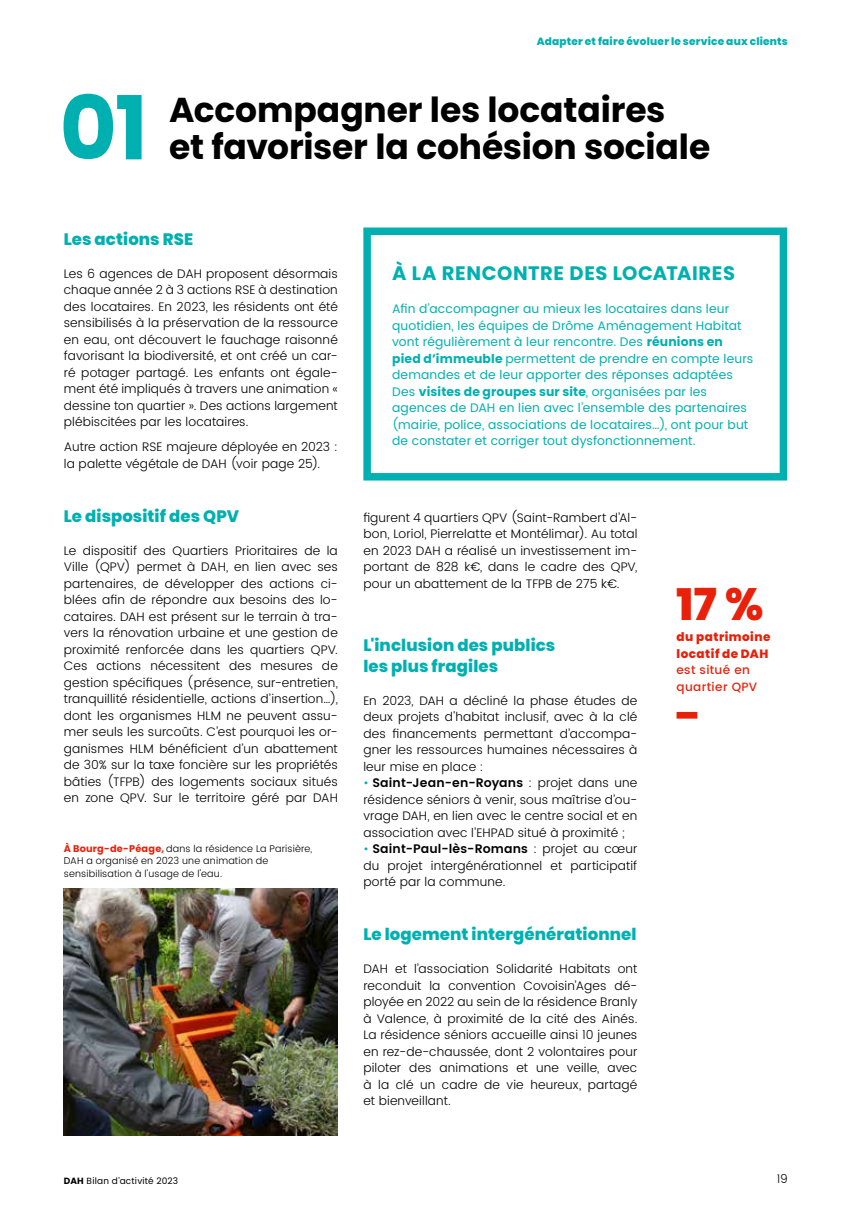
<style>
.page{position:relative;width:851px;height:1212px;background:#fff}
.page>*{position:absolute;margin:0;border:0;box-sizing:border-box;transform-origin:0 0}
.t1{font:700 88.05px "Poppins";color:#00b0b1}
.t2{font:800 45px "Poppins";color:#e8210b}
.t3{font:700 34.5px/37.5px "Poppins";letter-spacing:-.005em;color:#000}
.t4{font:700 19.5px "Poppins";letter-spacing:.03em;color:#00b0b1}
.t5{font:800 16.5px/21px "Poppins";letter-spacing:.005em;color:#00b0b1}
.t6{font:300 12.3px/16.5px "Poppins";letter-spacing:.01em;color:#000;text-align:justify}
.t7{font:12.3px/16.5px "Poppins";letter-spacing:.01em;color:#00b0b1}
.t8{font:800 12px/16.5px "Poppins";letter-spacing:.04em;color:#e8210b}
.t9{font:500 12px/16.5px "Poppins";letter-spacing:.03em;color:#e8210b}
.t10{font:300 12px "Poppins";color:#000}
.t11{font:800 10.5px "Poppins";letter-spacing:.02em;color:#00b0b1}
.t12{font:300 9.75px/12.8px "Poppins";letter-spacing:.02em;color:#000}
.t13{font:9px "Poppins";letter-spacing:.025em;color:#000}
.s1{font-weight:700;color:#e8210b}
.s2{font-weight:700}
.s3{color:#00b0b1}
.s4{font-weight:600}
</style>
<div class="page">
<div style="left:363px;top:227px;width:424px;height:253px;border:8px solid #00b0b1"></div>
<img style="left:64px;top:889px;width:274px;height:246px">
<svg style="left:676px;top:712px;width:21px;height:7px"></svg>
<p class="t11" style="left:536px;top:35px;width:252px">Adapter et faire évoluer le service aux clients</p>
<h1 class="t1" style="left:60px;top:77px;width:90px">01</h1>
<h3 class="t3" style="left:169px;top:91px;width:542px">Accompagner les locataires<br>et favoriser la cohésion sociale</h3>
<h3 class="t5" style="left:64px;top:229px;width:131px">Les actions RSE</h3>
<p class="t6" style="left:64px;top:266px;width:275px">Les 6 agences de DAH proposent désormais chaque année 2 à 3 actions RSE à destination des locataires. En 2023, les résidents ont été sensibilisés à la préservation de la ressource en eau, ont découvert le fauchage raisonné favorisant la biodiversité, et ont créé un car&shy;ré potager partagé. Les enfants ont égale&shy;ment été impliqués à travers une animation « dessine ton quartier ». Des actions largement plébiscitées par les locataires.</p>
<p class="t6" style="left:64px;top:439px;width:275px">Autre action RSE majeure déployée en 2023 : la palette végétale de DAH (voir page 25).</p>
<h3 class="t5" style="left:64px;top:506px;width:177px">Le dispositif des QPV</h3>
<p class="t6" style="left:64px;top:543px;width:275px">Le dispositif des Quartiers Prioritaires de la Ville (QPV) permet à DAH, en lien avec ses partenaires, de développer des actions ci&shy;blées afin de répondre aux besoins des lo&shy;cataires. DAH est présent sur le terrain à tra&shy;vers la rénovation urbaine et une gestion de proximité renforcée dans les quartiers QPV.<br>Ces actions nécessitent des mesures de gestion spécifiques (présence, sur-entretien, tranquillité résidentielle, actions d’insertion…), dont les organismes HLM ne peuvent assu&shy;mer seuls les surcoûts. C’est pourquoi les or&shy;ganismes HLM bénéficient d’un abattement de 30% sur la taxe foncière sur les propriétés bâties (TFPB) des logements sociaux situés en zone QPV. Sur le territoire géré par DAH</p>
<p class="t12" style="left:64px;top:842px;width:250px"><span class="s1">À Bourg-de-Péage,</span> dans la résidence La Parisière,<br>DAH a organisé en 2023 une animation de sensibilisation à l'usage de l'eau.</p>
<h3 class="t4" style="left:392px;top:262px;width:344px">À LA RENCONTRE DES LOCATAIRES</h3>
<p class="t7" style="left:392px;top:301px;width:363px">Afin d’accompagner au mieux les locataires dans leur quotidien, les équipes de Drôme Aménagement Habitat vont régulièrement à leur rencontre. Des <span class="s2">réunions en pied d’immeuble</span> permettent de prendre en compte leurs demandes et de leur apporter des réponses adaptées Des <span class="s2">visites de groupes sur site</span>, organisées par les agences de DAH en lien avec l’ensemble des partenaires (mairie, police, associations de locataires…), ont pour but de constater et corriger tout dysfonctionnement.</p>
<p class="t6" style="left:363px;top:510px;width:275px">figurent 4 quartiers QPV (Saint-Rambert d’Al&shy;bon, Loriol, Pierrelatte et Montélimar). Au total en 2023 DAH a réalisé un investissement im&shy;portant de 828 k€, dans le cadre des QPV, pour un abattement de la TFPB de 275 k€.</p>
<h3 class="t5" style="left:363px;top:634px;width:193px">L'inclusion des publics les plus fragiles</h3>
<p class="t6" style="left:363px;top:692px;width:275px">En 2023, DAH a décliné la phase études de deux projets d'habitat inclusif, avec à la clé des financements permettant d’accompa&shy;gner les ressources humaines nécessaires à leur mise en place :</p>
<p class="t6" style="left:363px;top:775px;width:275px"><span class="s3">•</span> <span class="s4">Saint-Jean-en-Royans</span> : projet dans une résidence séniors à venir, sous maîtrise d’ou&shy;vrage DAH, en lien avec le centre social et en association avec l’EHPAD situé à proximité ;</p>
<p class="t6" style="left:363px;top:841px;width:275px"><span class="s3">•</span> <span class="s4">Saint-Paul-lès-Romans</span> : projet au cœur du projet intergénérationnel et participatif porté par la commune.</p>
<h3 class="t5" style="left:363px;top:924px;width:275px">Le logement intergénérationnel</h3>
<p class="t6" style="left:363px;top:961px;width:275px">DAH et l’association Solidarité Habitats ont reconduit la convention Covoisin’Ages dé&shy;ployée en 2022 au sein de la résidence Branly à Valence, à proximité de la cité des Ainés.<br>La résidence séniors accueille ainsi 10 jeunes en rez-de-chaussée, dont 2 volontaires pour piloter des animations et une veille, avec à la clé un cadre de vie heureux, partagé et bienveillant.</p>
<h2 class="t2" style="left:676px;top:578px;width:88px">17%</h2>
<p class="t8" style="left:676px;top:629px;width:95px">du patrimoine locatif de DAH</p>
<p class="t9" style="left:676px;top:662px;width:82px">est situé en quartier QPV</p>
<p class="t13" style="left:64px;top:1174px;width:116px"><span class="s2">DAH</span> Bilan d’activité 2023</p>
<p class="t10" style="left:776px;top:1170px;width:13px">19</p>
</div>
